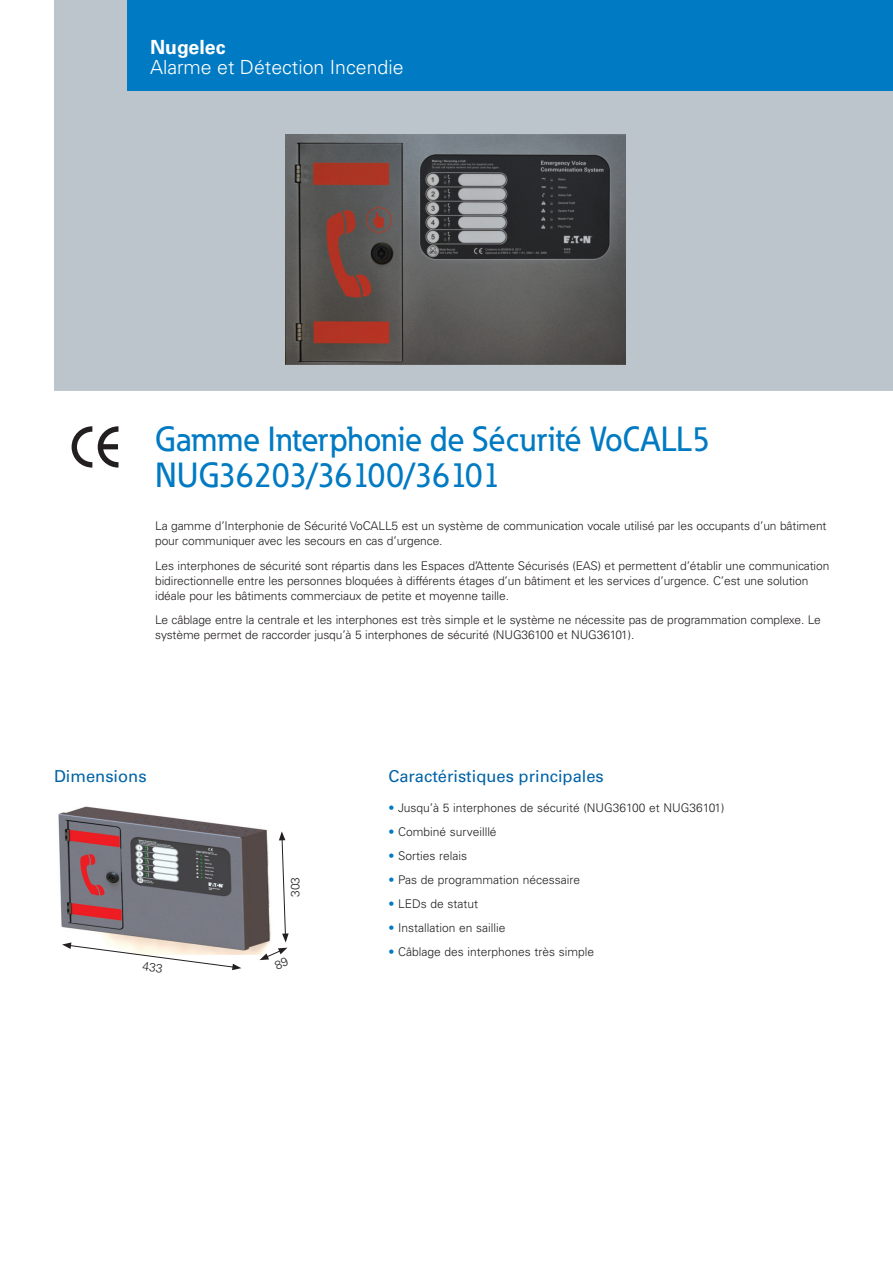
<style>
.page{position:relative;width:893px;height:1263px;background:#fff}
.page>*{position:absolute;margin:0;border:0;box-sizing:border-box;transform-origin:0 0}
.t1{font:500 34.5px/36px "Eaton";color:#007ac2;scale:.96 1}
.t2{font:300 19.5px "Univers LT Std";color:#fff}
.t3{font:700 19.5px "Univers LT Std";color:#fff}
.t4{font:16.5px "Univers LT Std";color:#0163a7}
.t5{font:300 12px/15px "Univers LT Std";letter-spacing:-.01em;color:#231f20}
.s1{color:#007ac2}
</style>
<div class="page">
<div style="left:54px;top:0;width:839px;height:391px;background:#bcc5cb"></div>
<div style="left:128px;top:0;width:765px;height:90px;background:#007ac2"></div>
<svg style="left:72px;top:426px;width:20px;height:42px"></svg>
<svg style="left:98px;top:426px;width:20px;height:42px"></svg>
<img style="left:285px;top:134px;width:341px;height:230px">
<img style="left:58px;top:806px;width:213px;height:148px">
<svg style="left:279px;top:831px;width:10px;height:111px"></svg>
<svg style="left:62px;top:942px;width:179px;height:29px"></svg>
<svg style="left:260px;top:948px;width:27px;height:12px"></svg>
<h2 class="t3" style="left:150px;top:36px;width:77px">Nugelec</h2>
<h2 class="t2" style="left:150px;top:55px;width:255px">Alarme et Détection Incendie</h2>
<h1 class="t1" style="left:155px;top:421px;width:579px">Gamme Interphonie de Sécurité VoCALL5<br>NUG36203/36100/36101</h1>
<p class="t5" style="left:155px;top:519px;width:673px">La gamme d’Interphonie de Sécurité VoCALL5 est un système de communication vocale utilisé par les occupants d’un bâtiment pour communiquer avec les secours en cas d’urgence.</p>
<p class="t5" style="left:155px;top:558px;width:676px">Les interphones de sécurité sont répartis dans les Espaces d’Attente Sécurisés (EAS) et permettent d’établir une communication bidirectionnelle entre les personnes bloquées à différents étages d’un bâtiment et les services d’urgence. C’est une solution idéale pour les bâtiments commerciaux de petite et moyenne taille.</p>
<p class="t5" style="left:155px;top:612px;width:667px">Le câblage entre la centrale et les interphones est très simple et le système ne nécessite pas de programmation complexe. Le système permet de raccorder jusqu’à 5 interphones de sécurité (NUG36100 et NUG36101).</p>
<h3 class="t4" style="left:54px;top:766px;width:94px">Dimensions</h3>
<h3 class="t4" style="left:388px;top:766px;width:217px">Caractéristiques principales</h3>
<p class="t5" style="left:388px;top:801px;width:338px"><span class="s1">•</span> Jusqu’à 5 interphones de sécurité (NUG36100 et NUG36101)</p>
<p class="t5" style="left:388px;top:825px;width:110px"><span class="s1">•</span> Combiné surveilllé</p>
<p class="t5" style="left:388px;top:849px;width:80px"><span class="s1">•</span> Sorties relais</p>
<p class="t5" style="left:388px;top:873px;width:193px"><span class="s1">•</span> Pas de programmation nécessaire</p>
<p class="t5" style="left:388px;top:897px;width:91px"><span class="s1">•</span> LEDs de statut</p>
<p class="t5" style="left:388px;top:921px;width:119px"><span class="s1">•</span> Installation en saillie</p>
<p class="t5" style="left:388px;top:945px;width:207px"><span class="s1">•</span> Câblage des interphones très simple</p>
<p class="t5" style="left:288px;top:897px;width:22px;rotate:-90deg">303</p>
</div>
